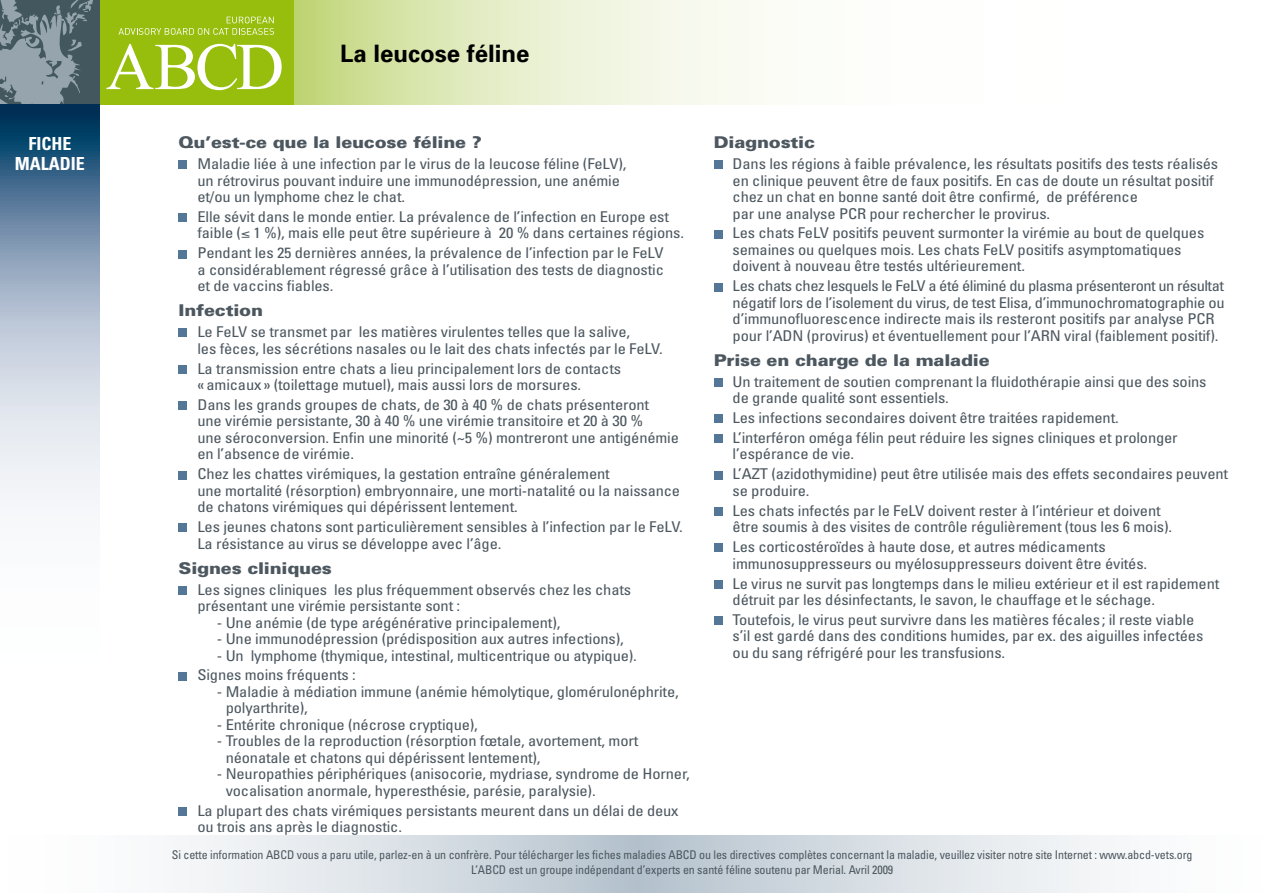
<style>
.page{position:relative;width:1263px;height:893px;background:#fff}
.page>*{position:absolute;margin:0;border:0;box-sizing:border-box;transform-origin:0 0}
.t1{font:700 24px "Univers";color:#000}
.t2{font:700 condensed 18px/19.5px "Univers";color:#fff;text-align:center}
.t3{font:900 16.2px "Univers";letter-spacing:-.01em;color:#4c575f;scale:1.11 1}
.t4{font:condensed 14.85px/16.5px "Univers";letter-spacing:-.01em;color:#4c575f;scale:1.11 1}
.t5{font:condensed 12px/14.2px "Univers";letter-spacing:-.01em;color:#4c575f;text-align:center}
</style>
<div class="page">
<div style="left:0;top:0;width:101px;height:104px;background:#43575f"></div>
<div style="left:101px;top:0;width:195px;height:104px;background:#97be0d"></div>
<svg style="left:106px;top:44px;width:176px;height:46px"></svg>
<svg style="left:118px;top:17px;width:156px;height:18px"></svg>
<svg style="left:0;top:0;width:93px;height:104px"></svg>
<svg style="left:295px;top:0;width:470px;height:104px;background:#e4edc6"></svg>
<svg style="left:0;top:104px;width:100px;height:400px;background:#96abc0"></svg>
<svg style="left:180px;top:836px;width:930px;height:57px;background:#d7dee4"></svg>
<div style="left:179px;top:161px;width:8px;height:8px;background:#547697"></div>
<div style="left:179px;top:213px;width:8px;height:9px;background:#547697"></div>
<div style="left:179px;top:250px;width:8px;height:8px;background:#547697"></div>
<div style="left:179px;top:329px;width:8px;height:8px;background:#547697"></div>
<div style="left:179px;top:365px;width:8px;height:8px;background:#547697"></div>
<div style="left:179px;top:401px;width:8px;height:9px;background:#547697"></div>
<div style="left:179px;top:471px;width:8px;height:8px;background:#547697"></div>
<div style="left:179px;top:524px;width:8px;height:8px;background:#547697"></div>
<div style="left:179px;top:586px;width:8px;height:8px;background:#547697"></div>
<div style="left:179px;top:672px;width:8px;height:8px;background:#547697"></div>
<div style="left:179px;top:807px;width:8px;height:9px;background:#547697"></div>
<div style="left:714px;top:161px;width:8px;height:8px;background:#547697"></div>
<div style="left:714px;top:230px;width:8px;height:8px;background:#547697"></div>
<div style="left:714px;top:283px;width:8px;height:8px;background:#547697"></div>
<div style="left:714px;top:378px;width:8px;height:9px;background:#547697"></div>
<div style="left:714px;top:414px;width:8px;height:9px;background:#547697"></div>
<div style="left:714px;top:434px;width:8px;height:9px;background:#547697"></div>
<div style="left:714px;top:471px;width:8px;height:8px;background:#547697"></div>
<div style="left:714px;top:507px;width:8px;height:9px;background:#547697"></div>
<div style="left:714px;top:544px;width:8px;height:8px;background:#547697"></div>
<div style="left:714px;top:580px;width:8px;height:8px;background:#547697"></div>
<div style="left:714px;top:616px;width:8px;height:9px;background:#547697"></div>
<p class="t2" style="left:15px;top:134px;width:71px">FICHE<br>MALADIE</p>
<h1 class="t1" style="left:340px;top:39px;width:191px">La leucose féline</h1>
<p class="t3" style="left:179px;top:132px;width:275px">Qu’est-ce que la leucose féline ?</p>
<p class="t4" style="left:197px;top:155px;width:388px">Maladie liée à une infection par le virus de la leucose féline (FeLV), un rétrovirus pouvant induire une immunodépression, une anémie et/ou un lymphome chez le chat.</p>
<p class="t4" style="left:197px;top:208px;width:440px">Elle sévit dans le monde entier. La prévalence de l’infection en Europe est faible (≤ 1 %), mais elle peut être supérieure à 20 % dans certaines régions.</p>
<p class="t4" style="left:197px;top:245px;width:422px;text-align:justify">Pendant les 25 dernières années, la prévalence de l’infection par le FeLV a considérablement régressé grâce à l’utilisation des tests de diagnostic et de vaccins fiables.</p>
<p class="t3" style="left:179px;top:301px;width:78px">Infection</p>
<p class="t4" style="left:197px;top:323px;width:421px">Le FeLV se transmet par les matières virulentes telles que la salive,<br>les fèces, les sécrétions nasales ou le lait des chats infectés par le FeLV.</p>
<p class="t4" style="left:197px;top:360px;width:383px">La transmission entre chats a lieu principalement lors de contacts «amicaux» (toilettage mutuel), mais aussi lors de morsures.</p>
<p class="t4" style="left:197px;top:396px;width:435px">Dans les grands groupes de chats, de 30 à 40 % de chats présenteront<br>une virémie persistante, 30 à 40 % une virémie transitoire et 20 à 30 %<br>une séroconversion. Enfin une minorité (~5 %) montreront une antigénémie en l’absence de virémie.</p>
<p class="t4" style="left:197px;top:466px;width:436px">Chez les chattes virémiques, la gestation entraîne généralement<br>une mortalité (résorption) embryonnaire, une morti-natalité ou la naissance de chatons virémiques qui dépérissent lentement.</p>
<p class="t4" style="left:197px;top:518px;width:439px">Les jeunes chatons sont particulièrement sensibles à l’infection par le FeLV.<br>La résistance au virus se développe avec l’âge.</p>
<p class="t3" style="left:179px;top:558px;width:140px">Signes cliniques</p>
<p class="t4" style="left:197px;top:581px;width:392px">Les signes cliniques les plus fréquemment observés chez les chats présentant une virémie persistante sont :</p>
<p class="t4" style="left:217px;top:614px;width:311px">- Une anémie (de type arégénérative principalement),</p>
<p class="t4" style="left:217px;top:630px;width:368px">- Une immunodépression (prédisposition aux autres infections),</p>
<p class="t4" style="left:197px;top:645px;width:397px;line-height:20px;text-indent:19px">- Un lymphome (thymique, intestinal, multicentrique ou atypique).<br>Signes moins fréquents :</p>
<p class="t4" style="left:226px;top:683px;width:410px;text-indent:-9px">- Maladie à médiation immune (anémie hémolytique, glomérulonéphrite, polyarthrite),</p>
<p class="t4" style="left:217px;top:716px;width:237px">- Entérite chronique (nécrose cryptique),</p>
<p class="t4" style="left:226px;top:733px;width:373px;text-indent:-9px">- Troubles de la reproduction (résorption fœtale, avortement, mort néonatale et chatons qui dépérissent lentement),</p>
<p class="t4" style="left:226px;top:766px;width:420px;text-indent:-9px">- Neuropathies périphériques (anisocorie, mydriase, syndrome de Horner, vocalisation anormale, hyperesthésie, parésie, paralysie).</p>
<p class="t4" style="left:197px;top:802px;width:435px">La plupart des chats virémiques persistants meurent dans un délai de deux ou trois ans après le diagnostic.</p>
<p class="t3" style="left:714px;top:132px;width:93px">Diagnostic</p>
<p class="t4" style="left:732px;top:155px;width:439px">Dans les régions à faible prévalence, les résultats positifs des tests réalisés en clinique peuvent être de faux positifs. En cas de doute un résultat positif chez un chat en bonne santé doit être confirmé, de préférence<br>par une analyse PCR pour rechercher le provirus.</p>
<p class="t4" style="left:732px;top:225px;width:427px">Les chats FeLV positifs peuvent surmonter la virémie au bout de quelques semaines ou quelques mois. Les chats FeLV positifs asymptomatiques doivent à nouveau être testés ultérieurement.</p>
<p class="t4" style="left:732px;top:278px;width:445px">Les chats chez lesquels le FeLV a été éliminé du plasma présenteront un résultat négatif lors de l’isolement du virus, de test Elisa, d’immunochromatographie ou d’immunofluorescence indirecte mais ils resteront positifs par analyse PCR pour l’ADN (provirus) et éventuellement pour l’ARN viral (faiblement positif).</p>
<p class="t3" style="left:714px;top:350px;width:250px">Prise en charge de la maladie</p>
<p class="t4" style="left:732px;top:373px;width:429px">Un traitement de soutien comprenant la fluidothérapie ainsi que des soins de grande qualité sont essentiels.</p>
<p class="t4" style="left:732px;top:408px;width:403px;line-height:20px">Les infections secondaires doivent être traitées rapidement.<br>L’interféron oméga félin peut réduire les signes cliniques et prolonger</p>
<p class="t4" style="left:732px;top:444px;width:448px;line-height:20px">l’espérance de vie.<br>L’AZT (azidothymidine) peut être utilisée mais des effets secondaires peuvent</p>
<p class="t4" style="left:732px;top:480px;width:387px;line-height:20px">se produire.<br>Les chats infectés par le FeLV doivent rester à l’intérieur et doivent</p>
<p class="t4" style="left:732px;top:517px;width:397px;line-height:20px">être soumis à des visites de contrôle régulièrement (tous les 6 mois).<br>Les corticostéroïdes à haute dose, et autres médicaments</p>
<p class="t4" style="left:732px;top:553px;width:440px;line-height:20px">immunosuppresseurs ou myélosuppresseurs doivent être évités.<br>Le virus ne survit pas longtemps dans le milieu extérieur et il est rapidement</p>
<p class="t4" style="left:732px;top:590px;width:418px;line-height:20px">détruit par les désinfectants, le savon, le chauffage et le séchage.<br>Toutefois, le virus peut survivre dans les matières fécales; il reste viable</p>
<p class="t4" style="left:732px;top:628px;width:426px">s’il est gardé dans des conditions humides, par ex. des aiguilles infectées ou du sang réfrigéré pour les transfusions.</p>
<p class="t5" style="left:172px;top:848px;width:1022px">Si cette information ABCD vous a paru utile, parlez-en à un confrère. Pour télécharger les fiches maladies ABCD ou les directives complètes concernant la maladie, veuillez visiter notre site Internet : www.abcd-vets.org<br>L’ABCD est un groupe indépendant d’experts en santé féline soutenu par Merial. Avril 2009</p>
</div>
